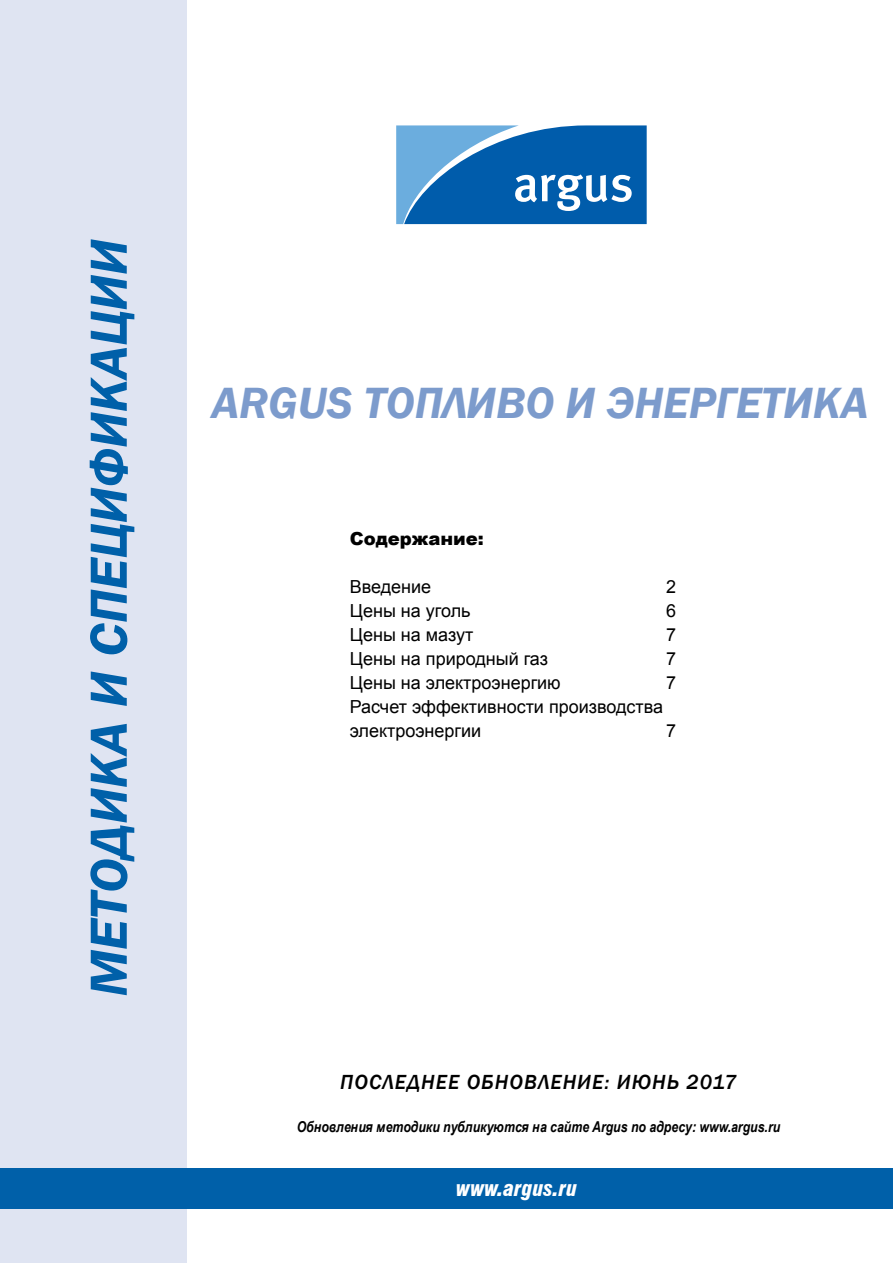
<style>
.page{position:relative;width:893px;height:1263px;background:#fff}
.page>*{position:absolute;margin:0;border:0;box-sizing:border-box;transform-origin:0 0}
.t1{font:italic 600 54px "Franklin Gothic";letter-spacing:-.005em;color:#0060a9}
.t2{font:italic 600 45px "Franklin Gothic";color:#7c9bcc}
.t3{font:italic 500 21px "Franklin Gothic";letter-spacing:.05em;color:#000}
.t4{font:italic 900 condensed 21px "Swiss 721 BT";color:#fff}
.t5{font:18px/24px "Arial";color:#000}
.t6{font:900 18px "Arial";color:#000}
.t7{font:italic 700 15px "Arial Narrow";color:#000}
</style>
<div class="page">
<div style="left:0;top:0;width:186px;height:1263px;background:#dfe4f2"></div>
<div style="left:0;top:1168px;width:893px;height:41px;background:#0060a9"></div>
<svg style="left:396px;top:125px;width:251px;height:99px"></svg>
<h1 class="t1" style="left:74px;top:996px;width:759px;rotate:-90deg">МЕТОДИКА И СПЕЦИФИКАЦИИ</h1>
<h2 class="t2" style="left:212px;top:374px;width:658px">ARGUS ТОПЛИВО И ЭНЕРГЕТИКА</h2>
<p class="t6" style="left:350px;top:526px;width:136px">Содержание:</p>
<p class="t5" style="left:350px;top:575px;width:83px">Введение</p>
<p class="t5" style="left:666px;top:575px;width:12px">2</p>
<p class="t5" style="left:350px;top:599px;width:122px">Цены на уголь</p>
<p class="t5" style="left:666px;top:599px;width:12px">6</p>
<p class="t5" style="left:350px;top:623px;width:125px">Цены на мазут</p>
<p class="t5" style="left:666px;top:623px;width:12px">7</p>
<p class="t5" style="left:350px;top:647px;width:200px">Цены на природный газ</p>
<p class="t5" style="left:666px;top:647px;width:12px">7</p>
<p class="t5" style="left:350px;top:671px;width:213px">Цены на электроэнергию</p>
<p class="t5" style="left:666px;top:671px;width:12px">7</p>
<p class="t5" style="left:350px;top:695px;width:315px">Расчет эффективности производства электроэнергии</p>
<p class="t5" style="left:666px;top:719px;width:12px">7</p>
<p class="t3" style="left:340px;top:1069px;width:398px">последнее обновление: ИЮНЬ 2017</p>
<p class="t7" style="left:297px;top:1115px;width:485px">Обновления методики публикуются на сайте Argus по адресу: www.argus.ru</p>
<p class="t4" style="left:456px;top:1176px;width:123px">www.argus.ru</p>
</div>
